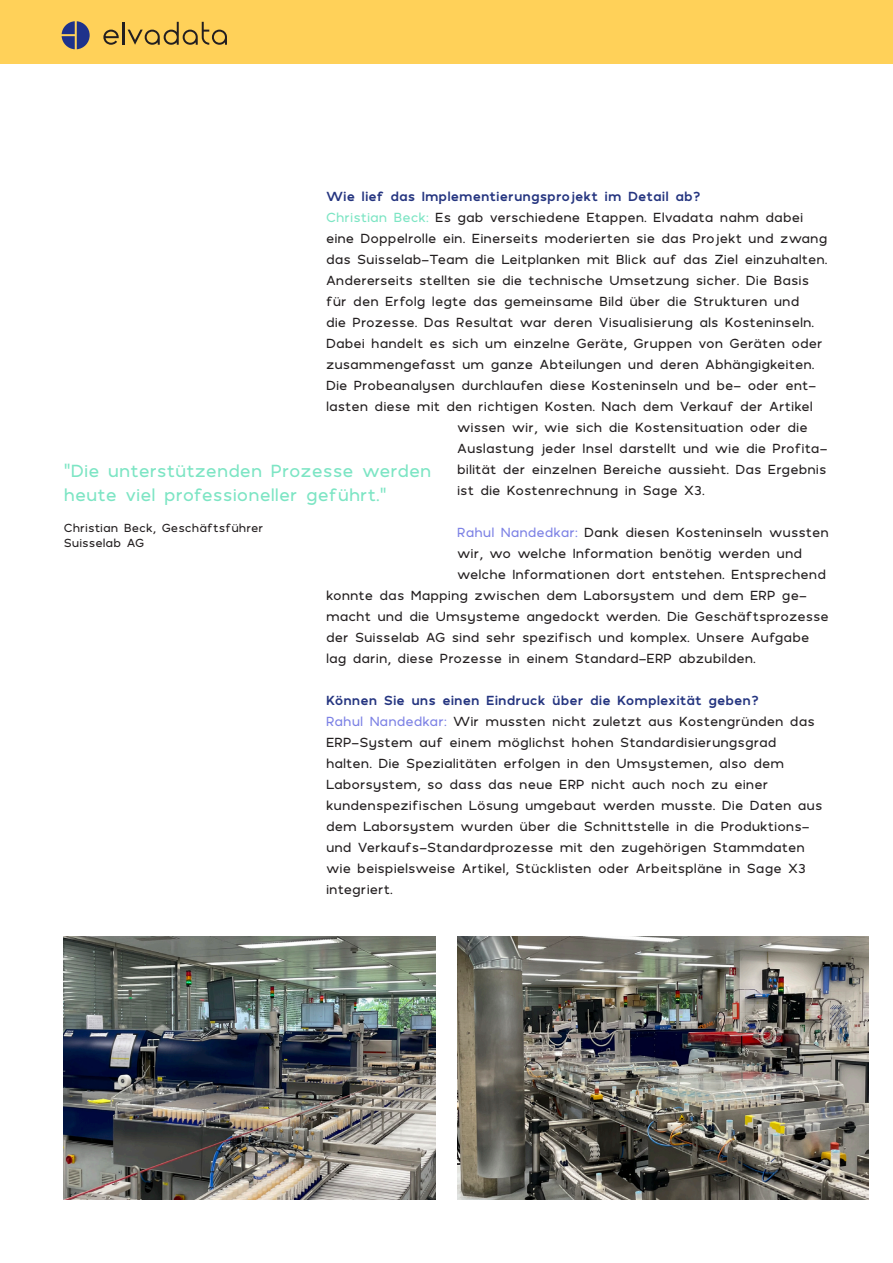
<style>
.page{position:relative;width:893px;height:1263px;background:#fff}
.page>*{position:absolute;margin:0;border:0;box-sizing:border-box;transform-origin:0 0}
.Zitat{font:18px/24px "Polly";color:#7de5c4}
.copy{font:13.5px/21px "Polly";color:#231f20}
.copy-2{font:700 13.5px "Polly";color:#253580}
.Zitatname{font:12px/14.4px "Polly";color:#231f20}
.s1{color:#7de5c4}
.s2{color:#7d82e5}
</style>
<div class="page">
<div style="left:0;top:0;width:893px;height:64px;background:#ffd159"></div>
<svg style="left:62px;top:21px;width:28px;height:28px"></svg>
<hr style="left:122px;top:22px;width:2px;height:23px;background:#231f20">
<svg style="left:128px;top:22px;width:99px;height:23px"></svg>
<svg style="left:103px;top:30px;width:16px;height:15px"></svg>
<img style="left:64px;top:936px;width:372px;height:263px">
<img style="left:457px;top:936px;width:411px;height:263px">
<p class="copy-2" style="left:326px;top:187px;width:376px">Wie lief das Implementierungsprojekt im Detail ab?</p>
<p class="copy" style="left:326px;top:207px;width:479px"><span class="s1">Christian Beck:</span> Es gab verschiedene Etappen. Elvadata nahm dabei</p>
<p class="copy" style="left:326px;top:228px;width:503px">eine Doppelrolle ein. Einerseits moderierten sie das Projekt und zwang</p>
<p class="copy" style="left:326px;top:249px;width:503px">das Suisselab-Team die Leitplanken mit Blick auf das Ziel einzuhalten.</p>
<p class="copy" style="left:326px;top:270px;width:485px">Andererseits stellten sie die technische Umsetzung sicher. Die Basis</p>
<p class="copy" style="left:326px;top:291px;width:475px">für den Erfolg legte das gemeinsame Bild über die Strukturen und</p>
<p class="copy" style="left:326px;top:312px;width:490px">die Prozesse. Das Resultat war deren Visualisierung als Kosteninseln.</p>
<p class="copy" style="left:326px;top:333px;width:498px">Dabei handelt es sich um einzelne Geräte, Gruppen von Geräten oder</p>
<p class="copy" style="left:326px;top:354px;width:490px">zusammengefasst um ganze Abteilungen und deren Abhängigkeiten.</p>
<p class="copy" style="left:326px;top:375px;width:492px">Die Probeanalysen durchlaufen diese Kosteninseln und be- oder ent-</p>
<p class="copy" style="left:326px;top:396px;width:488px">lasten diese mit den richtigen Kosten. Nach dem Verkauf der Artikel</p>
<p class="copy" style="left:457px;top:417px;width:352px">wissen wir, wie sich die Kostensituation oder die</p>
<p class="copy" style="left:457px;top:438px;width:372px">Auslastung jeder Insel darstellt und wie die Profita-</p>
<p class="copy" style="left:457px;top:459px;width:371px">bilität der einzelnen Bereiche aussieht. Das Ergebnis</p>
<p class="copy" style="left:457px;top:480px;width:249px">ist die Kostenrechnung in Sage X3.</p>
<p class="copy" style="left:457px;top:522px;width:373px"><span class="s2">Rahul Nandedkar:</span> Dank diesen Kosteninseln wussten</p>
<p class="copy" style="left:457px;top:543px;width:347px">wir, wo welche Information benötig werden und</p>
<p class="copy" style="left:457px;top:564px;width:370px">welche Informationen dort entstehen. Entsprechend</p>
<p class="copy" style="left:326px;top:585px;width:482px">konnte das Mapping zwischen dem Laborsystem und dem ERP ge-</p>
<p class="copy" style="left:326px;top:606px;width:504px">macht und die Umsysteme angedockt werden. Die Geschäftsprozesse</p>
<p class="copy" style="left:326px;top:627px;width:485px">der Suisselab AG sind sehr spezifisch und komplex. Unsere Aufgabe</p>
<p class="copy" style="left:326px;top:648px;width:431px">lag darin, diese Prozesse in einem Standard-ERP abzubilden.</p>
<p class="copy-2" style="left:326px;top:691px;width:434px">Können Sie uns einen Eindruck über die Komplexität geben?</p>
<p class="copy" style="left:326px;top:711px;width:498px"><span class="s2">Rahul Nandedkar:</span> Wir mussten nicht zuletzt aus Kostengründen das ERP-System auf einem möglichst hohen Standardisierungsgrad halten. Die Spezialitäten erfolgen in den Umsystemen, also dem Laborsystem, so dass das neue ERP nicht auch noch zu einer kundenspezifischen Lösung umgebaut werden musste. Die Daten aus dem Laborsystem wurden über die Schnittstelle in die Produktions&shy;und Verkaufs-Standardprozesse mit den zugehörigen Stammdaten wie beispielsweise Artikel, Stücklisten oder Arbeitspläne in Sage X3 integriert.</p>
<p class="Zitat" style="left:64px;top:458px;width:369px">”Die unterstützenden Prozesse werden heute viel professioneller geführt.“</p>
<p class="Zitatname" style="left:64px;top:521px;width:201px">Christian Beck, Geschäftsführer<br>Suisselab AG</p>
</div>
